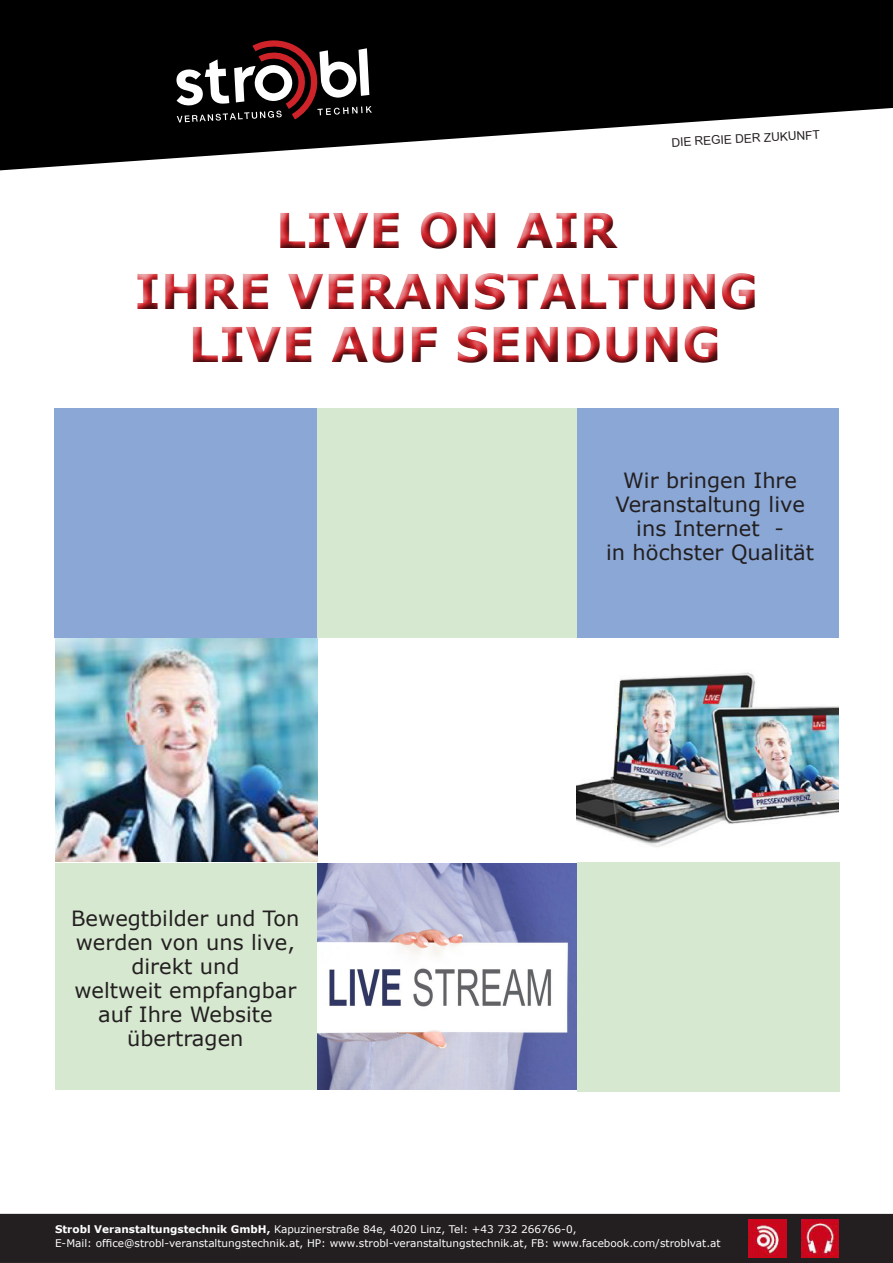
<style>
.page{position:relative;width:893px;height:1263px;background:#fff}
.page>*{position:absolute;margin:0;border:0;box-sizing:border-box;transform-origin:0 0}
.t1{font:700 48px/61.5px "Verdana";color:#d1232a;text-align:center}
.t2{font:21px/24px "Verdana";color:#231f20;text-align:center}
.headline{font:12px "Arial Unicode MS";color:#231f20}
.t3{font:10.5px "Verdana";color:#fff}
.s1{font-weight:700}
</style>
<div class="page">
<img style="left:55px;top:636px;width:263px;height:226px">
<div style="left:54px;top:409px;width:263px;height:229px;background:#8aa7d6"></div>
<img style="left:576px;top:672px;width:263px;height:175px">
<div style="left:55px;top:863px;width:268px;height:226px;background:#d6e8d0"></div>
<div style="left:0;top:1214px;width:893px;height:49px;background:#231f20"></div>
<div style="left:129px;top:206px;width:637px;height:167px;background:#231f20;opacity:.75"></div>
<div style="left:576px;top:409px;width:263px;height:229px;background:#8aa7d6"></div>
<div style="left:318px;top:409px;width:259px;height:229px;background:#d6e8d0"></div>
<img style="left:318px;top:863px;width:259px;height:226px">
<img style="left:748px;top:1219px;width:38px;height:38px">
<img style="left:802px;top:1219px;width:37px;height:38px">
<svg style="left:0;top:0;width:893px;height:170px;fill:#000"></svg>
<div style="left:577px;top:862px;width:263px;height:230px;background:#d6e8d0"></div>
<svg style="left:176px;top:36px;width:196px;height:86px"></svg>
<p class="headline" style="left:671px;top:134px;width:150px;rotate:-3deg">DIE REGIE DER ZUKUNFT</p>
<h1 class="t1" style="left:134px;top:199px;width:626px">LIVE ON AIR<br>IHRE VERANSTALTUNG</h1>
<h1 class="t1" style="left:188px;top:313px;width:534px">LIVE AUF SENDUNG</h1>
<p class="t2" style="left:71px;top:906px;width:230px">Bewegtbilder und Ton</p>
<p class="t2" style="left:76px;top:930px;width:221px">werden von uns live,</p>
<p class="t2" style="left:131px;top:954px;width:110px">direkt und</p>
<p class="t2" style="left:74px;top:978px;width:223px">weltweit empfangbar auf Ihre Website übertragen</p>
<p class="t2" style="left:623px;top:468px;width:175px">Wir bringen Ihre</p>
<p class="t2" style="left:615px;top:492px;width:191px">Veranstaltung live</p>
<p class="t2" style="left:636px;top:516px;width:149px">ins Internet -</p>
<p class="t2" style="left:606px;top:540px;width:209px">in höchster Qualität</p>
<p class="t3" style="left:55px;top:1221px;width:523px"><span class="s1">Strobl Veranstaltungstechnik GmbH,</span> Kapuzinerstraße 84e, 4020 Linz, Tel: +43 732 266766-0,</p>
<p class="t3" style="left:55px;top:1236px;width:667px">E-Mail: office@strobl-veranstaltungstechnik.at, HP: www.strobl-veranstaltungstechnik.at, FB: www.facebook.com/stroblvat.at</p>
</div>
